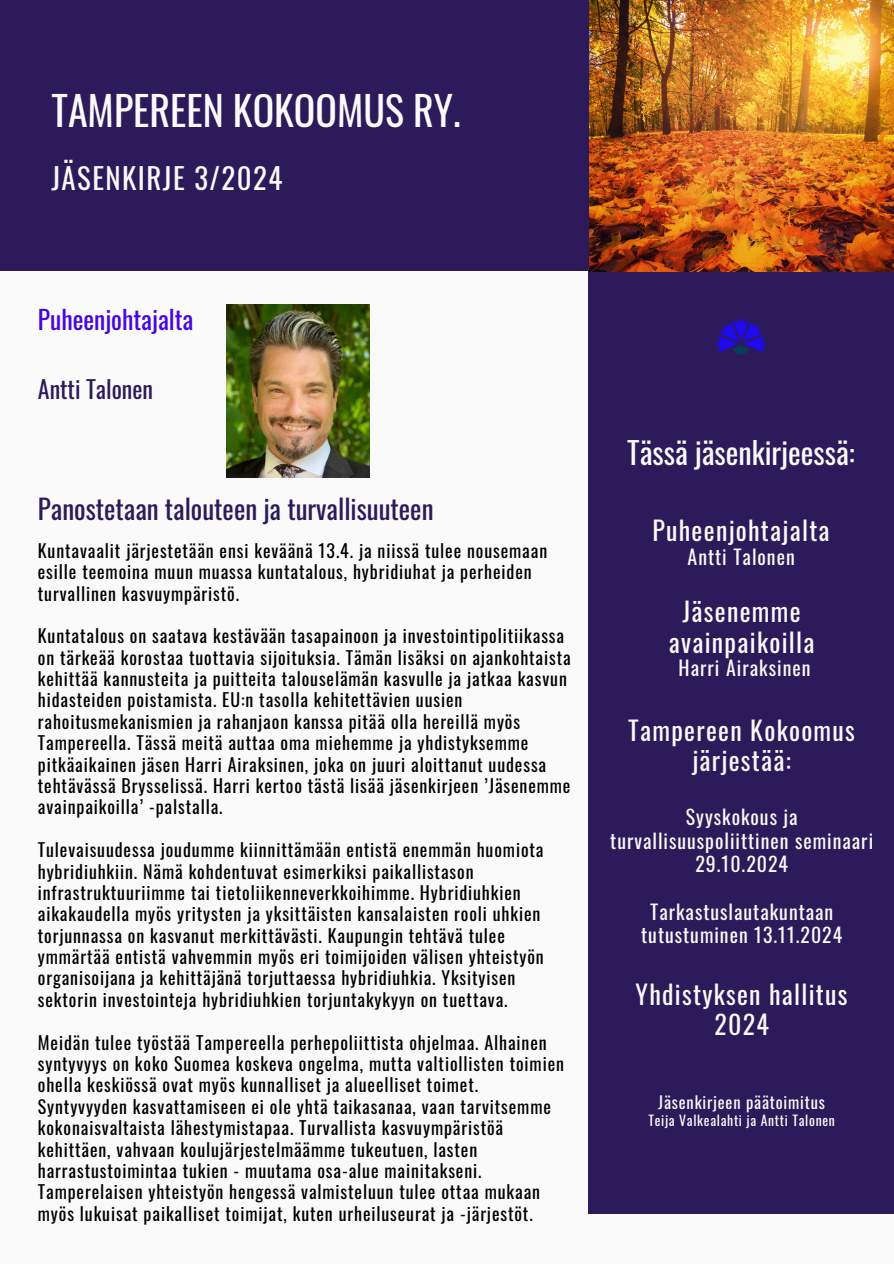
<style>
.page{position:relative;width:894px;height:1264px;background:#fff}
.page>*{position:absolute;margin:0;border:0;box-sizing:border-box;transform-origin:0 0}
.t1{font:39.9px "Oswald";color:#fafafa}
.t2{font:30.15px "Oswald";color:#fafafa}
.t3{font:28.8px "Oswald";letter-spacing:.05em;color:#fafafa}
.t4{font:27px "Oswald";color:#2d1a5b}
.t5{font:25.8px/30.3px "Oswald";letter-spacing:.05em;color:#fafafa;text-align:center}
.t6{font:25.5px "Oswald";color:#4506df}
.t7{font:24px "Oswald";color:#2d1a5b}
.t8{font:19.8px/23.7px "Oswald";letter-spacing:.05em;color:#fafafa;text-align:center}
.t9{font:17.85px/21.3px "Oswald";letter-spacing:.05em;color:#000}
.t10{font:16.5px "Oswald";letter-spacing:.05em;color:#fafafa}
.t11{font:13.65px "Oswald";letter-spacing:.05em;color:#fafafa}
</style>
<div class="page">
<div style="left:0;top:0;width:893px;height:1263px;background:#fafafa"></div>
<div style="left:588px;top:271px;width:305px;height:942px;background:#2d1a5b"></div>
<div style="left:0;top:0;width:589px;height:271px;background:#2d1a5b"></div>
<img style="left:227px;top:304px;width:143px;height:174px">
<img style="left:716px;top:318px;width:50px;height:37px">
<img style="left:589px;top:0;width:304px;height:271px">
<h4 class="t1" style="left:51px;top:79px;width:410px">TAMPEREEN KOKOOMUS RY.</h4>
<h4 class="t3" style="left:51px;top:156px;width:232px">JÄSENKIRJE 3/2024</h4>
<h2 class="t6" style="left:38px;top:300px;width:157px">Puheenjohtajalta</h2>
<p class="t7" style="left:38px;top:371px;width:117px">Antti Talonen</p>
<h1 class="t4" style="left:38px;top:487px;width:397px">Panostetaan talouteen ja turvallisuuteen</h1>
<h6 class="t9" style="left:38px;top:539px;width:510px">Kuntavaalit järjestetään ensi keväänä 13.4. ja niissä tulee nousemaan esille teemoina muun muassa kuntatalous, hybridiuhat ja perheiden turvallinen kasvuympäristö.</h6>
<h6 class="t9" style="left:38px;top:624px;width:534px">Kuntatalous on saatava kestävään tasapainoon ja investointipolitiikassa on tärkeää korostaa tuottavia sijoituksia. Tämän lisäksi on ajankohtaista kehittää kannusteita ja puitteita talouselämän kasvulle ja jatkaa kasvun hidasteiden poistamista. EU:n tasolla kehitettävien uusien rahoitusmekanismien ja rahanjaon kanssa pitää olla hereillä myös Tampereella. Tässä meitä auttaa oma miehemme ja yhdistyksemme pitkäaikainen jäsen Harri Airaksinen, joka on juuri aloittanut uudessa tehtävässä Brysselissä. Harri kertoo tästä lisää jäsenkirjeen ’Jäsenemme avainpaikoilla’ -palstalla.</h6>
<h6 class="t9" style="left:38px;top:838px;width:507px">Tulevaisuudessa joudumme kiinnittämään entistä enemmän huomiota hybridiuhkiin. Nämä kohdentuvat esimerkiksi paikallistason infrastruktuuriimme tai tietoliikenneverkkoihimme. Hybridiuhkien aikakaudella myös yritysten ja yksittäisten kansalaisten rooli uhkien torjunnassa on kasvanut merkittävästi. Kaupungin tehtävä tulee ymmärtää entistä vahvemmin myös eri toimijoiden välisen yhteistyön organisoijana ja kehittäjänä torjuttaessa hybridiuhkia. Yksityisen sektorin investointeja hybridiuhkien torjuntakykyyn on tuettava.</h6>
<h6 class="t9" style="left:38px;top:1030px;width:527px">Meidän tulee työstää Tampereella perhepoliittista ohjelmaa. Alhainen syntyvyys on koko Suomea koskeva ongelma, mutta valtiollisten toimien ohella keskiössä ovat myös kunnalliset ja alueelliset toimet.<br>Syntyvyyden kasvattamiseen ei ole yhtä taikasanaa, vaan tarvitsemme kokonaisvaltaista lähestymistapaa. Turvallista kasvuympäristöä kehittäen, vahvaan koulujärjestelmäämme tukeutuen, lasten harrastustoimintaa tukien - muutama osa-alue mainitakseni.<br>Tamperelaisen yhteistyön hengessä valmisteluun tulee ottaa mukaan myös lukuisat paikalliset toimijat, kuten urheiluseurat ja -järjestöt.</h6>
<h6 class="t2" style="left:627px;top:429px;width:229px">Tässä jäsenkirjeessä:</h6>
<h6 class="t5" style="left:652px;top:514px;width:178px">Puheenjohtajalta</h6>
<h6 class="t8" style="left:687px;top:544px;width:109px">Antti Talonen</h6>
<h4 class="t5" style="left:668px;top:595px;width:147px">Jäsenemme avainpaikoilla</h4>
<h4 class="t8" style="left:678px;top:655px;width:133px">Harri Airaksinen</h4>
<h4 class="t5" style="left:628px;top:713px;width:228px">Tampereen Kokoomus järjestää:</h4>
<h5 class="t8" style="left:610px;top:804px;width:264px">Syyskokous ja turvallisuuspoliittinen seminaari<br>29.10.2024</h5>
<h4 class="t8" style="left:641px;top:898px;width:202px">Tarkastuslautakuntaan tutustuminen 13.11.2024</h4>
<p class="t5" style="left:635px;top:977px;width:213px">Yhdistyksen hallitus<br>2024</p>
<p class="t10" style="left:658px;top:1089px;width:168px">Jäsenkirjeen päätoimitus</p>
<p class="t11" style="left:648px;top:1109px;width:188px">Teija Valkealahti ja Antti Talonen</p>
</div>
